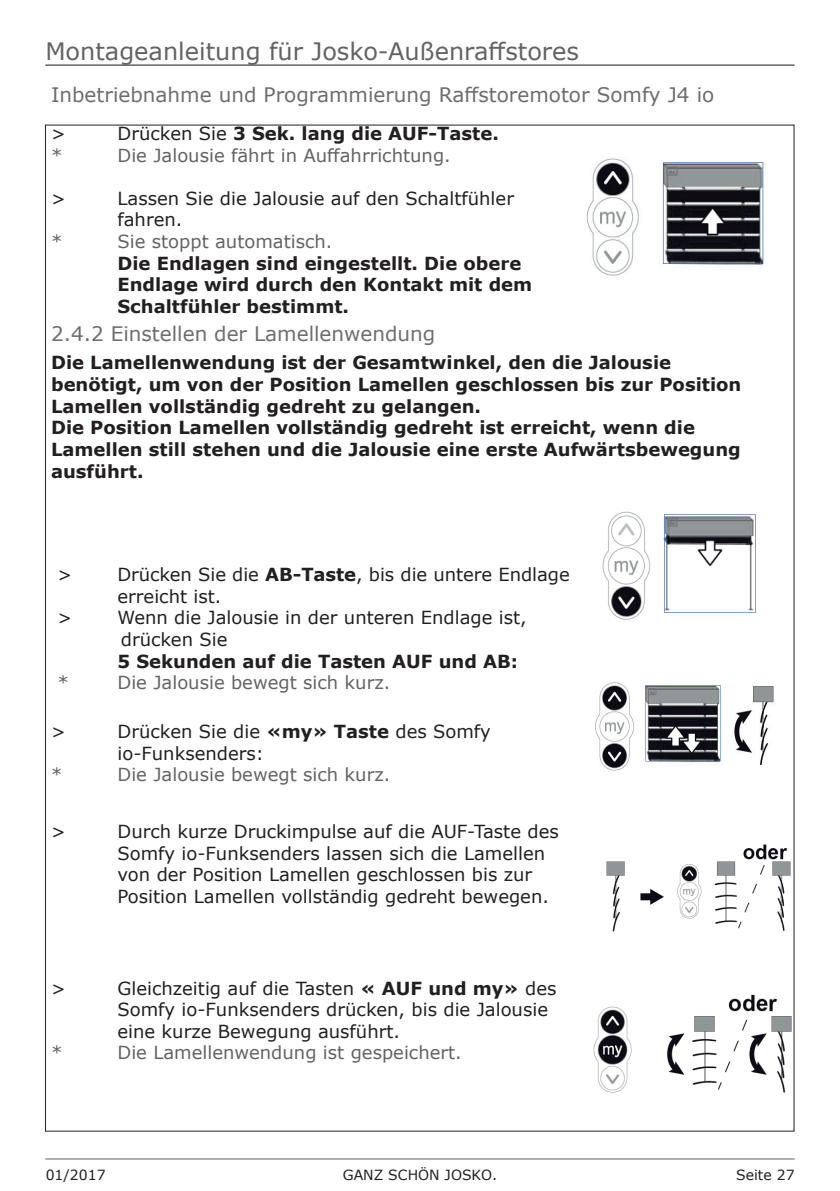
<style>
.page{position:relative;width:840px;height:1191px;background:#fff}
.page>*{position:absolute;margin:0;border:0;box-sizing:border-box;transform-origin:0 0}
.t1{font:24px "Verdana";color:#636366}
.Ebene_2_ohne_Nummeri{font:20px "Verdana";color:#6c6d70}
.Ebene_3_ohne_Nummeri{font:20px "Verdana";color:#6c6d70}
.Verdana_9_reg_LI{font:18px/21.6px "Verdana";color:#231f20}
.Verdana_9_bold_LI{font:700 18px/21.6px "Verdana";color:#231f20}
.Verdana_Reg_LI_Tab_g{font:700 18px/21.6px "Verdana";color:#231f20}
.Verdana_Reg_LI_Tab_g-2{font:18px "Verdana";color:#636366}
.Verdana_9_reg_LI-2{font:700 18px "Verdana";color:#231f20}
.Verdana_9_reg_LI-3{font:18px "Verdana";color:#636366}
.t2{font:14px "Verdana";color:#231f20}
.s1{font-weight:400}
.s2{font-weight:400;color:#636366}
.s3{font-weight:700}
</style>
<div class="page">
<hr style="left:45px;top:1158px;width:749px;height:1px;background:#636366">
<hr style="left:45px;top:64px;width:749px;height:2px;background:#636366">
<img style="left:586px;top:158px;width:178px;height:118px">
<img style="left:602px;top:511px;width:154px;height:109px">
<img style="left:595px;top:682px;width:179px;height:89px">
<img style="left:606px;top:837px;width:188px;height:107px">
<img style="left:593px;top:991px;width:201px;height:105px">
<h1 class="t1" style="left:45px;top:35px;width:535px">Montageanleitung für Josko-Außenraffstores</h1>
<p class="Ebene_2_ohne_Nummeri" style="left:51px;top:81px;width:664px">Inbetriebnahme und Programmierung Raffstoremotor Somfy J4 io</p>
<p class="Verdana_9_reg_LI" style="left:51px;top:122px;width:16px">&gt;</p>
<p class="Verdana_9_reg_LI-2" style="left:117px;top:121px;width:383px"><span class="s1">Drücken Sie</span> 3 Sek. lang die AUF-Taste.</p>
<p class="Verdana_Reg_LI_Tab_g-2" style="left:51px;top:143px;width:13px">*</p>
<p class="Verdana_Reg_LI_Tab_g-2" style="left:117px;top:143px;width:334px">Die Jalousie fährt in Auffahrrichtung.</p>
<p class="Verdana_9_reg_LI" style="left:51px;top:187px;width:16px">&gt;</p>
<p class="Verdana_9_reg_LI" style="left:117px;top:187px;width:398px">Lassen Sie die Jalousie auf den Schaltfühler</p>
<p class="Verdana_9_reg_LI" style="left:117px;top:209px;width:66px">fahren.</p>
<p class="Verdana_Reg_LI_Tab_g-2" style="left:51px;top:229px;width:13px">*</p>
<p class="Verdana_Reg_LI_Tab_g" style="left:117px;top:230px;width:405px"><span class="s2">Sie stoppt automatisch.<br></span>Die Endlagen sind eingestellt. Die obere</p>
<p class="Verdana_Reg_LI_Tab_g" style="left:117px;top:273px;width:416px">Endlage wird durch den Kontakt mit dem<br>Schaltfühler bestimmt.</p>
<p class="Ebene_3_ohne_Nummeri" style="left:51px;top:320px;width:385px">2.4.2 Einstellen der Lamellenwendung</p>
<p class="Verdana_9_bold_LI" style="left:51px;top:352px;width:621px">Die Lamellenwendung ist der Gesamtwinkel, den die Jalousie</p>
<p class="Verdana_9_bold_LI" style="left:51px;top:373px;width:691px">benötigt, um von der Position Lamellen geschlossen bis zur Position<br>Lamellen vollständig gedreht zu gelangen.</p>
<p class="Verdana_9_bold_LI" style="left:51px;top:416px;width:690px">Die Position Lamellen vollständig gedreht ist erreicht, wenn die<br>Lamellen still stehen und die Jalousie eine erste Aufwärtsbewegung ausführt.</p>
<p class="Verdana_9_reg_LI" style="left:57px;top:564px;width:16px">&gt;</p>
<p class="Verdana_9_reg_LI" style="left:117px;top:564px;width:453px">Drücken Sie die <span class="s3">AB-Taste</span>, bis die untere Endlage erreicht ist.</p>
<p class="Verdana_9_reg_LI" style="left:57px;top:607px;width:16px">&gt;</p>
<p class="Verdana_9_reg_LI" style="left:117px;top:607px;width:410px">Wenn die Jalousie in der unteren Endlage ist, drücken Sie</p>
<p class="Verdana_9_reg_LI-2" style="left:117px;top:648px;width:402px">5 Sekunden auf die Tasten AUF und AB:</p>
<p class="Verdana_9_reg_LI-3" style="left:57px;top:670px;width:13px">*</p>
<p class="Verdana_9_reg_LI-3" style="left:117px;top:670px;width:274px">Die Jalousie bewegt sich kurz.</p>
<p class="Verdana_9_reg_LI" style="left:51px;top:720px;width:16px">&gt;</p>
<p class="Verdana_9_reg_LI" style="left:117px;top:720px;width:374px">Drücken Sie die <span class="s3">«my» Taste</span> des Somfy</p>
<p class="Verdana_9_reg_LI" style="left:117px;top:742px;width:148px">io-Funksenders:</p>
<p class="Verdana_Reg_LI_Tab_g-2" style="left:51px;top:762px;width:13px">*</p>
<p class="Verdana_Reg_LI_Tab_g-2" style="left:117px;top:762px;width:274px">Die Jalousie bewegt sich kurz.</p>
<p class="Verdana_9_reg_LI" style="left:51px;top:820px;width:16px">&gt;</p>
<p class="Verdana_9_reg_LI" style="left:117px;top:820px;width:442px">Durch kurze Druckimpulse auf die AUF-Taste des Somfy io-Funksenders lassen sich die Lamellen von der Position Lamellen geschlossen bis zur Position Lamellen vollständig gedreht bewegen.</p>
<p class="Verdana_9_reg_LI" style="left:51px;top:977px;width:16px">&gt;</p>
<p class="Verdana_9_reg_LI" style="left:117px;top:977px;width:440px">Gleichzeitig auf die Tasten <span class="s3">« AUF und my»</span> des<br>Somfy io-Funksenders drücken, bis die Jalousie eine kurze Bewegung ausführt.</p>
<p class="Verdana_Reg_LI_Tab_g-2" style="left:51px;top:1040px;width:13px">*</p>
<p class="Verdana_Reg_LI_Tab_g-2" style="left:117px;top:1040px;width:345px">Die Lamellenwendung ist gespeichert.</p>
<p class="t2" style="left:46px;top:1165px;width:61px">01/2017</p>
<p class="t2" style="left:342px;top:1165px;width:156px">GANZ SCHÖN JOSKO.</p>
<p class="t2" style="left:735px;top:1165px;width:60px">Seite 27</p>
</div>
